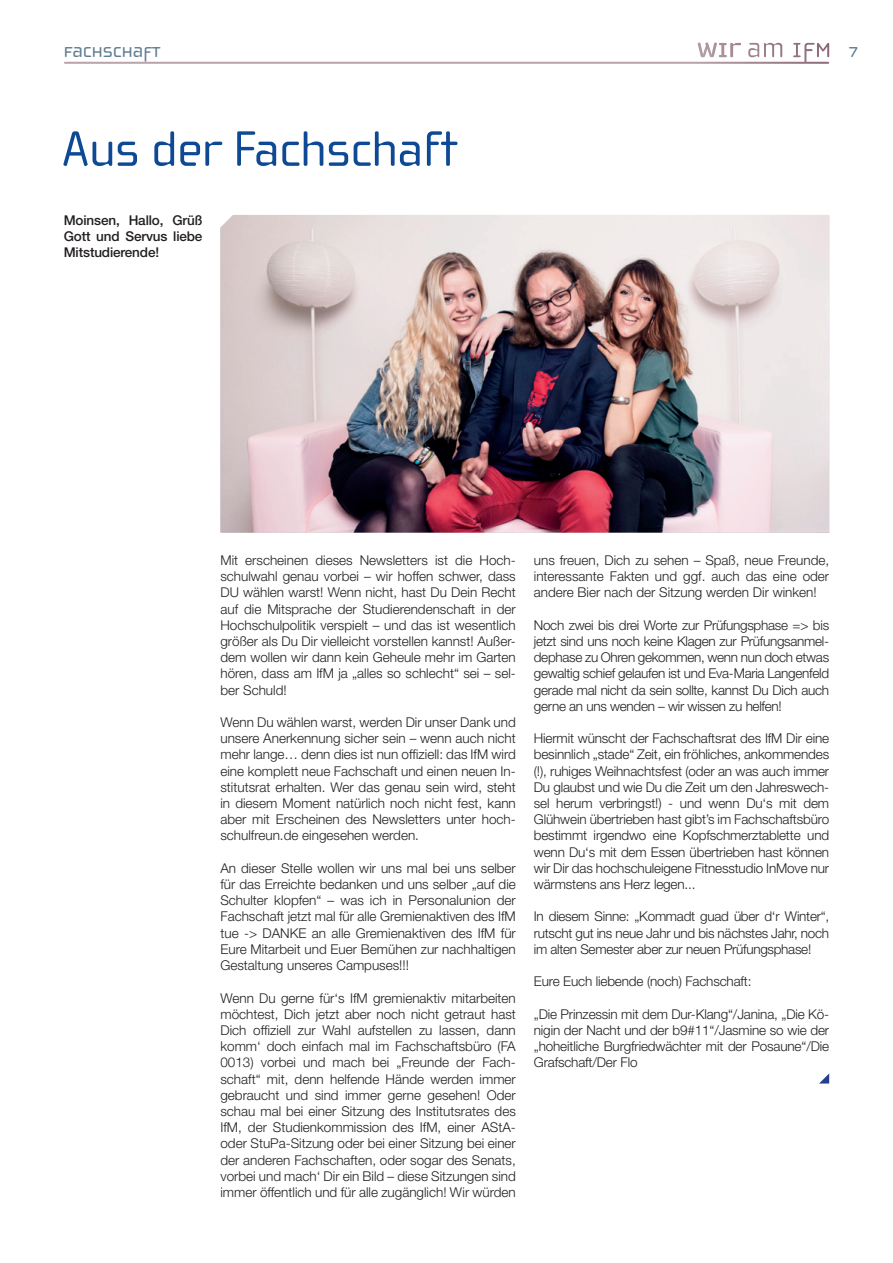
<style>
.page{position:relative;width:893px;height:1263px;background:#fff}
.page>*{position:absolute;margin:0;border:0;box-sizing:border-box;transform-origin:0 0}
.t1{font:51px "Cholla Wide";color:#0d4994}
.t2{font:21px "Cholla Unicase Ligatures";color:#617d91}
.t3{font:300 13.5px/16.2px "Helvetica Neue LT";color:#231f20;text-align:justify}
.t4{font:500 13.5px/16.2px "Helvetica Neue LT";letter-spacing:-.01em;color:#231f20;text-align:justify}
</style>
<div class="page">
<svg style="left:64px;top:42px;width:765px;height:22px"></svg>
<svg style="left:819px;top:1073px;width:10px;height:10px"></svg>
<img style="left:220px;top:215px;width:609px;height:318px">
<h2 class="t2" style="left:64px;top:41px;width:99px">Fachschaft</h2>
<h2 class="t2" style="left:848px;top:41px;width:12px">7</h2>
<h1 class="t1" style="left:62px;top:121px;width:397px">Aus der Fachschaft</h1>
<p class="t4" style="left:64px;top:212px;width:140px">Moinsen, Hallo, Grüß Gott und Servus liebe Mitstudierende!</p>
<p class="t3" style="left:220px;top:552px;width:297px">Mit erscheinen dieses Newsletters ist die Hoch&shy;schulwahl genau vorbei – wir hoffen schwer, dass DU wählen warst! Wenn nicht, hast Du Dein Recht auf die Mitsprache der Studierendenschaft in der Hochschulpolitik verspielt – und das ist wesentlich größer als Du Dir vielleicht vorstellen kannst! Außer&shy;dem wollen wir dann kein Geheule mehr im Garten hören, dass am IfM ja „alles so schlecht“ sei – sel&shy;ber Schuld!</p>
<p class="t3" style="left:220px;top:714px;width:297px">Wenn Du wählen warst, werden Dir unser Dank und unsere Anerkennung sicher sein – wenn auch nicht mehr lange… denn dies ist nun offiziell: das IfM wird eine komplett neue Fachschaft und einen neuen In&shy;stitutsrat erhalten. Wer das genau sein wird, steht in diesem Moment natürlich noch nicht fest, kann aber mit Erscheinen des Newsletters unter hoch&shy;schulfreun.de eingesehen werden.</p>
<p class="t3" style="left:220px;top:860px;width:297px">An dieser Stelle wollen wir uns mal bei uns selber für das Erreichte bedanken und uns selber „auf die Schulter klopfen“ – was ich in Personalunion der Fachschaft jetzt mal für alle Gremienaktiven des IfM tue -&gt; DANKE an alle Gremienaktiven des IfM für Eure Mitarbeit und Euer Bemühen zur nachhaltigen Gestaltung unseres Campuses!!!</p>
<p class="t3" style="left:220px;top:989px;width:297px">Wenn Du gerne für‘s IfM gremienaktiv mitarbeiten möchtest, Dich jetzt aber noch nicht getraut hast Dich offiziell zur Wahl aufstellen zu lassen, dann komm‘ doch einfach mal im Fachschaftsbüro (FA 0013) vorbei und mach bei „Freunde der Fach&shy;schaft“ mit, denn helfende Hände werden immer gebraucht und sind immer gerne gesehen! Oder schau mal bei einer Sitzung des Institutsrates des IfM, der Studienkommission des IfM, einer AStA&shy;oder StuPa-Sitzung oder bei einer Sitzung bei einer der anderen Fachschaften, oder sogar des Senats, vorbei und mach‘ Dir ein Bild – diese Sitzungen sind immer öffentlich und für alle zugänglich! Wir würden</p>
<p class="t3" style="left:534px;top:552px;width:297px">uns freuen, Dich zu sehen – Spaß, neue Freunde, interessante Fakten und ggf. auch das eine oder andere Bier nach der Sitzung werden Dir winken!</p>
<p class="t3" style="left:534px;top:617px;width:297px">Noch zwei bis drei Worte zur Prüfungsphase =&gt; bis jetzt sind uns noch keine Klagen zur Prüfungsanmel&shy;dephase zu Ohren gekommen, wenn nun doch etwas gewaltig schief gelaufen ist und Eva-Maria Langenfeld gerade mal nicht da sein sollte, kannst Du Dich auch gerne an uns wenden – wir wissen zu helfen!</p>
<p class="t3" style="left:534px;top:730px;width:297px">Hiermit wünscht der Fachschaftsrat des IfM Dir eine besinnlich „stade“ Zeit, ein fröhliches, ankommendes (!), ruhiges Weihnachtsfest (oder an was auch immer Du glaubst und wie Du die Zeit um den Jahreswech&shy;sel herum verbringst!) - und wenn Du‘s mit dem Glühwein übertrieben hast gibt’s im Fachschaftsbüro bestimmt irgendwo eine Kopfschmerztablette und wenn Du‘s mit dem Essen übertrieben hast können wir Dir das hochschuleigene Fitnesstudio InMove nur wärmstens ans Herz legen...</p>
<p class="t3" style="left:534px;top:908px;width:297px">In diesem Sinne: „Kommadt guad über d‘r Winter“, rutscht gut ins neue Jahr und bis nächstes Jahr, noch im alten Semester aber zur neuen Prüfungsphase!</p>
<p class="t3" style="left:534px;top:973px;width:219px">Eure Euch liebende (noch) Fachschaft:</p>
<p class="t3" style="left:534px;top:1005px;width:297px">„Die Prinzessin mit dem Dur-Klang“/Janina, „Die Kö&shy;nigin der Nacht und der b9#11“/Jasmine so wie der „hoheitliche Burgfriedwächter mit der Posaune“/Die Grafschaft/Der Flo</p>
</div>
